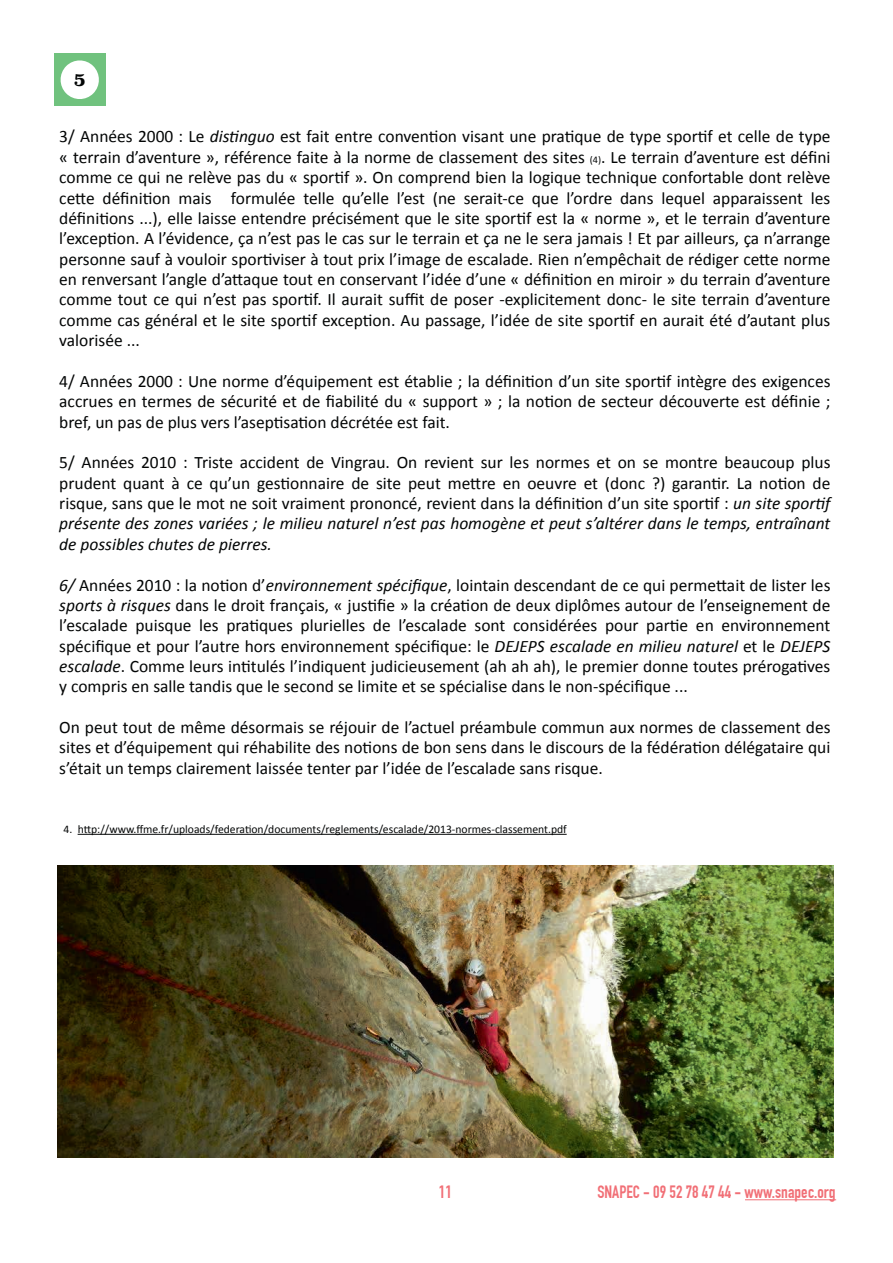
<style>
.page{position:relative;width:893px;height:1263px;background:#fff}
.page>*{position:absolute;margin:0;border:0;box-sizing:border-box;transform-origin:0 0}
.t1{font:17.4px/20.4px "Calibri";color:#030505;text-align:justify}
.t2{font:700 17.4px "DIN Condensed";color:#f16f76}
.t3{font:700 17.4px "Superclarendon";color:#030505}
.t4{font:11.7px "Calibri";color:#030505}
.s1{font-style:italic}
.s2{font-size:10.2px}
</style>
<div class="page">
<hr style="left:745px;top:1199px;width:91px;height:1px;background:#f16f76">
<div style="left:54px;top:54px;width:51px;height:52px;background:#70c27e"></div>
<svg style="left:60px;top:60px;width:39px;height:39px"></svg>
<hr style="left:78px;top:834px;width:489px;height:1px;background:#030505">
<img style="left:58px;top:866px;width:775px;height:291px">
<p class="t3" style="left:74px;top:66px;width:13px">5</p>
<p class="t1" style="left:59px;top:127px;width:773px">3/ Années 2000 : Le <span class="s1">dis;nguo</span> est fait entre conven5on visant une pra5que de type spor5f et celle de type « terrain d’aventure », référence faite à la norme de classement des sites <span class="s2">(4)</span>. Le terrain d’aventure est défini comme ce qui ne relève pas du « spor5f ». On comprend bien la logique technique confortable dont relève ceBe défini5on mais formulée telle qu’elle l’est (ne serait-ce que l’ordre dans lequel apparaissent les défini5ons ...), elle laisse entendre précisément que le site spor5f est la « norme », et le terrain d’aventure l’excep5on. A l’évidence, ça n’est pas le cas sur le terrain et ça ne le sera jamais ! Et par ailleurs, ça n’arrange personne sauf à vouloir spor5viser à tout prix l’image de escalade. Rien n’empêchait de rédiger ceBe norme en renversant l’angle d’aBaque tout en conservant l’idée d’une « défini5on en miroir » du terrain d’aventure comme tout ce qui n’est pas spor5f. Il aurait suffit de poser -explicitement donc- le site terrain d’aventure comme cas général et le site spor5f excep5on. Au passage, l’idée de site spor5f en aurait été d’autant plus valorisée ...</p>
<p class="t1" style="left:59px;top:371px;width:773px">4/ Années 2000 : Une norme d’équipement est établie ; la défini5on d’un site spor5f intègre des exigences accrues en termes de sécurité et de fiabilité du « support » ; la no5on de secteur découverte est définie ; bref, un pas de plus vers l’asep5sa5on décrétée est fait.</p>
<p class="t1" style="left:59px;top:452px;width:773px">5/ Années 2010 : Triste accident de Vingrau. On revient sur les normes et on se montre beaucoup plus prudent quant à ce qu’un ges5onnaire de site peut meBre en oeuvre et (donc ?) garan5r. La no5on de risque, sans que le mot ne soit vraiment prononcé, revient dans la défini5on d’un site spor5f : <span class="s1">un site spor;f présente des zones variées ; le milieu naturel n’est pas homogène et peut s’altérer dans le temps, entraînant de possibles chutes de pierres.</span></p>
<p class="t1" style="left:59px;top:575px;width:773px"><span class="s1">6/</span> Années 2010 : la no5on d’<span class="s1">environnement spécifique</span>, lointain descendant de ce qui permeBait de lister les <span class="s1">sports à risques</span> dans le droit français, « jus5fie » la créa5on de deux diplômes autour de l’enseignement de l’escalade puisque les pra5ques plurielles de l’escalade sont considérées pour par5e en environnement spécifique et pour l’autre hors environnement spécifique: le <span class="s1">DEJEPS escalade en milieu naturel</span> et le <span class="s1">DEJEPS escalade</span>. Comme leurs in5tulés l’indiquent judicieusement (ah ah ah), le premier donne toutes préroga5ves y compris en salle tandis que le second se limite et se spécialise dans le non-spécifique ...</p>
<p class="t1" style="left:59px;top:717px;width:773px">On peut tout de même désormais se réjouir de l’actuel préambule commun aux normes de classement des sites et d’équipement qui réhabilite des no5ons de bon sens dans le discours de la fédéra5on délégataire qui s’était un temps clairement laissée tenter par l’idée de l’escalade sans risque.</p>
<p class="t4" style="left:64px;top:822px;width:505px">4. hBp://www.ffme.fr/uploads/federa5on/documents/reglements/escalade/2013-normes-classement.pdf</p>
<p class="t2" style="left:439px;top:1182px;width:14px">11</p>
<p class="t2" style="left:597px;top:1182px;width:240px">SNAPEC - 09 52 78 47 44 - www.snapec.org</p>
</div>
